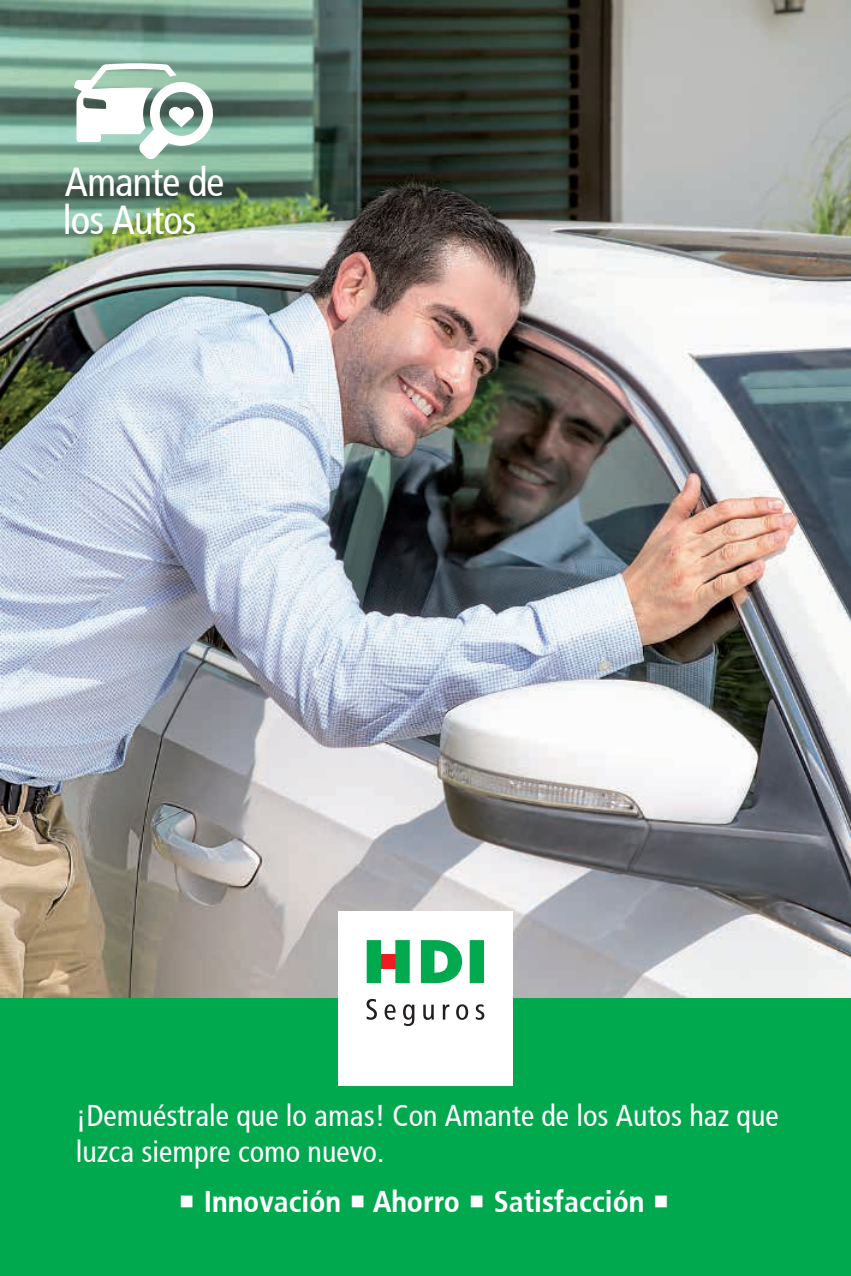
<style>
.page{position:relative;width:851px;height:1276px;background:#fff}
.page>*{position:absolute;margin:0;border:0;box-sizing:border-box;transform-origin:0 0}
.t1{font:40.4px/37.4px "HDI Gerling Sans Cond Regular";letter-spacing:-.025em;color:#fff}
.t2{font:30px/36px "HDI Gerling Sans Cond Regular";color:#fff}
.t3{font:30px "HDI Gerling Sans Cond Bold";color:#fff}
</style>
<div class="page">
<img style="left:0;top:0;width:850px;height:998px">
<div style="left:0;top:998px;width:850px;height:278px;background:#00a84e"></div>
<svg style="left:74px;top:63px;width:142px;height:97px"></svg>
<div style="left:338px;top:911px;width:174px;height:174px;background:#fff"></div>
<svg style="left:421px;top:940px;width:41px;height:43px"></svg>
<svg style="left:469px;top:940px;width:15px;height:43px"></svg>
<div style="left:381px;top:954px;width:14px;height:14px;background:#ee1d23"></div>
<svg style="left:395px;top:940px;width:14px;height:43px"></svg>
<svg style="left:366px;top:940px;width:15px;height:43px"></svg>
<svg style="left:366px;top:999px;width:11px;height:20px"></svg>
<svg style="left:384px;top:1004px;width:11px;height:16px"></svg>
<svg style="left:403px;top:1004px;width:11px;height:22px"></svg>
<svg style="left:423px;top:1004px;width:11px;height:16px"></svg>
<svg style="left:442px;top:1004px;width:7px;height:15px"></svg>
<svg style="left:456px;top:1004px;width:12px;height:16px"></svg>
<svg style="left:475px;top:1004px;width:9px;height:16px"></svg>
<h1 class="t1" style="left:63px;top:164px;width:163px">Amante de los Autos</h1>
<p class="t2" style="left:76px;top:1098px;width:704px">¡Demuéstrale que lo amas! Con Amante de los Autos haz que luzca siempre como nuevo.</p>
<p class="t3" style="left:178px;top:1184px;width:493px">• Innovación • Ahorro • Satisfacción •</p>
</div>
